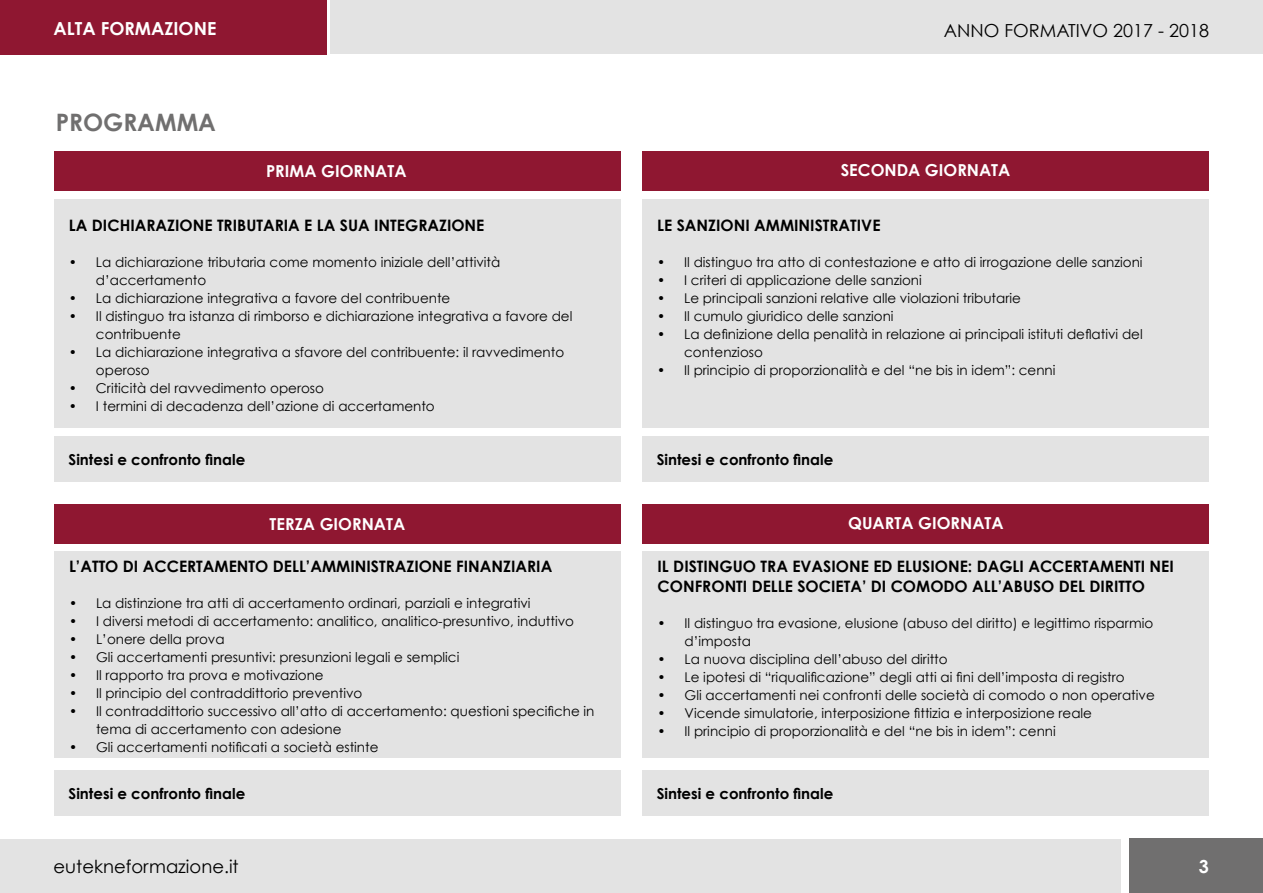
<style>
.page{position:relative;width:1263px;height:893px;background:#fff}
.page>*{position:absolute;margin:0;border:0;box-sizing:border-box;transform-origin:0 0}
.t1{font:700 24px "Century Gothic";color:#706f6f}
.t2{font:18px "Century Gothic";color:#000}
.t3{font:700 18px "Century Gothic";color:#fff}
.t4{font:700 16.5px "Century Gothic";color:#fff}
.t5{font:700 15.75px/20.2px "Century Gothic";color:#000}
.t6{font:700 15px "Century Gothic";color:#000}
.t7{font:13.5px/18px "Century Gothic";color:#000}
</style>
<div class="page">
<div style="left:0;top:0;width:327px;height:54px;background:#8f1731"></div>
<div style="left:331px;top:0;width:932px;height:54px;background:#e3e3e3"></div>
<div style="left:0;top:839px;width:1120px;height:54px;background:#e3e3e3"></div>
<div style="left:1129px;top:839px;width:134px;height:54px;background:#706f6f"></div>
<div style="left:54px;top:151px;width:567px;height:40px;background:#8f1731"></div>
<div style="left:642px;top:151px;width:567px;height:40px;background:#8f1731"></div>
<div style="left:54px;top:199px;width:567px;height:228px;background:#e3e3e3"></div>
<div style="left:642px;top:199px;width:567px;height:228px;background:#e3e3e3"></div>
<div style="left:54px;top:437px;width:566px;height:45px;background:#e3e3e3"></div>
<div style="left:54px;top:770px;width:566px;height:46px;background:#e3e3e3"></div>
<div style="left:642px;top:437px;width:566px;height:45px;background:#e3e3e3"></div>
<div style="left:642px;top:770px;width:566px;height:46px;background:#e3e3e3"></div>
<div style="left:54px;top:504px;width:567px;height:39px;background:#8f1731"></div>
<div style="left:642px;top:504px;width:567px;height:39px;background:#8f1731"></div>
<div style="left:54px;top:551px;width:567px;height:207px;background:#e3e3e3"></div>
<div style="left:642px;top:551px;width:567px;height:207px;background:#e3e3e3"></div>
<h2 class="t3" style="left:54px;top:17px;width:164px">ALTA FORMAZIONE</h2>
<h2 class="t2" style="left:944px;top:19px;width:266px">ANNO FORMATIVO 2017 - 2018</h2>
<h1 class="t1" style="left:56px;top:107px;width:162px">PROGRAMMA</h1>
<p class="t4" style="left:266px;top:161px;width:142px">PRIMA GIORNATA</p>
<p class="t4" style="left:841px;top:160px;width:171px">SECONDA GIORNATA</p>
<p class="t5" style="left:69px;top:215px;width:417px">LA DICHIARAZIONE TRIBUTARIA E LA SUA INTEGRAZIONE</p>
<p class="t7" style="left:96px;top:253px;width:406px;text-indent:-27px">• La dichiarazione tributaria come momento iniziale dell’attività d’accertamento</p>
<p class="t7" style="left:69px;top:289px;width:383px">• La dichiarazione integrativa a favore del contribuente</p>
<p class="t7" style="left:96px;top:307px;width:478px;text-indent:-27px">• Il distinguo tra istanza di rimborso e dichiarazione integrativa a favore del contribuente</p>
<p class="t7" style="left:96px;top:343px;width:470px;text-indent:-27px">• La dichiarazione integrativa a sfavore del contribuente: il ravvedimento operoso</p>
<p class="t7" style="left:69px;top:379px;width:256px">• Criticità del ravvedimento operoso</p>
<p class="t7" style="left:69px;top:397px;width:367px">• I termini di decadenza dell’azione di accertamento</p>
<p class="t6" style="left:69px;top:450px;width:178px">Sintesi e confronto finale</p>
<p class="t5" style="left:657px;top:215px;width:225px">LE SANZIONI AMMINISTRATIVE</p>
<p class="t7" style="left:657px;top:253px;width:487px">• Il distinguo tra atto di contestazione e atto di irrogazione delle sanzioni</p>
<p class="t7" style="left:657px;top:271px;width:266px">• I criteri di applicazione delle sanzioni</p>
<p class="t7" style="left:657px;top:289px;width:365px">• Le principali sanzioni relative alle violazioni tributarie</p>
<p class="t7" style="left:657px;top:307px;width:238px">• Il cumulo giuridico delle sanzioni</p>
<p class="t7" style="left:684px;top:325px;width:460px;text-indent:-27px">• La definizione della penalità in relazione ai principali istituti deflativi del contenzioso</p>
<p class="t7" style="left:657px;top:361px;width:400px">• Il principio di proporzionalità e del “ne bis in idem”: cenni</p>
<p class="t6" style="left:657px;top:450px;width:178px">Sintesi e confronto finale</p>
<p class="t4" style="left:270px;top:513px;width:137px">TERZA GIORNATA</p>
<p class="t4" style="left:848px;top:512px;width:157px">QUARTA GIORNATA</p>
<p class="t5" style="left:69px;top:555px;width:485px">L’ATTO DI ACCERTAMENTO DELL’AMMINISTRAZIONE FINANZIARIA</p>
<p class="t7" style="left:69px;top:594px;width:463px">• La distinzione tra atti di accertamento ordinari, parziali e integrativi</p>
<p class="t7" style="left:69px;top:612px;width:506px">• I diversi metodi di accertamento: analitico, analitico-presuntivo, induttivo</p>
<p class="t7" style="left:69px;top:630px;width:157px">• L’onere della prova</p>
<p class="t7" style="left:69px;top:647px;width:392px">• Gli accertamenti presuntivi: presunzioni legali e semplici</p>
<p class="t7" style="left:69px;top:665px;width:256px">• Il rapporto tra prova e motivazione</p>
<p class="t7" style="left:69px;top:683px;width:295px">• Il principio del contraddittorio preventivo</p>
<p class="t7" style="left:96px;top:701px;width:500px;text-indent:-27px">• Il contraddittorio successivo all’atto di accertamento: questioni specifiche in tema di accertamento con adesione</p>
<p class="t7" style="left:69px;top:737px;width:311px">• Gli accertamenti notificati a società estinte</p>
<p class="t5" style="left:657px;top:555px;width:518px">IL DISTINGUO TRA EVASIONE ED ELUSIONE: DAGLI ACCERTAMENTI NEI<br>CONFRONTI DELLE SOCIETA’ DI COMODO ALL’ABUSO DEL DIRITTO</p>
<p class="t7" style="left:684px;top:614px;width:470px;text-indent:-27px">• Il distinguo tra evasione, elusione (abuso del diritto) e legittimo risparmio d’imposta</p>
<p class="t7" style="left:657px;top:650px;width:292px">• La nuova disciplina dell’abuso del diritto</p>
<p class="t7" style="left:657px;top:668px;width:469px">• Le ipotesi di “riqualificazione” degli atti ai fini dell’imposta di registro</p>
<p class="t7" style="left:657px;top:686px;width:499px">• Gli accertamenti nei confronti delle società di comodo o non operative</p>
<p class="t7" style="left:657px;top:704px;width:436px">• Vicende simulatorie, interposizione fittizia e interposizione reale</p>
<p class="t7" style="left:657px;top:722px;width:400px">• Il principio di proporzionalità e del “ne bis in idem”: cenni</p>
<p class="t6" style="left:69px;top:784px;width:178px">Sintesi e confronto finale</p>
<p class="t6" style="left:657px;top:784px;width:178px">Sintesi e confronto finale</p>
<h2 class="t2" style="left:54px;top:855px;width:187px">eutekneformazione.it</h2>
<h2 class="t3" style="left:1199px;top:855px;width:12px">3</h2>
</div>
